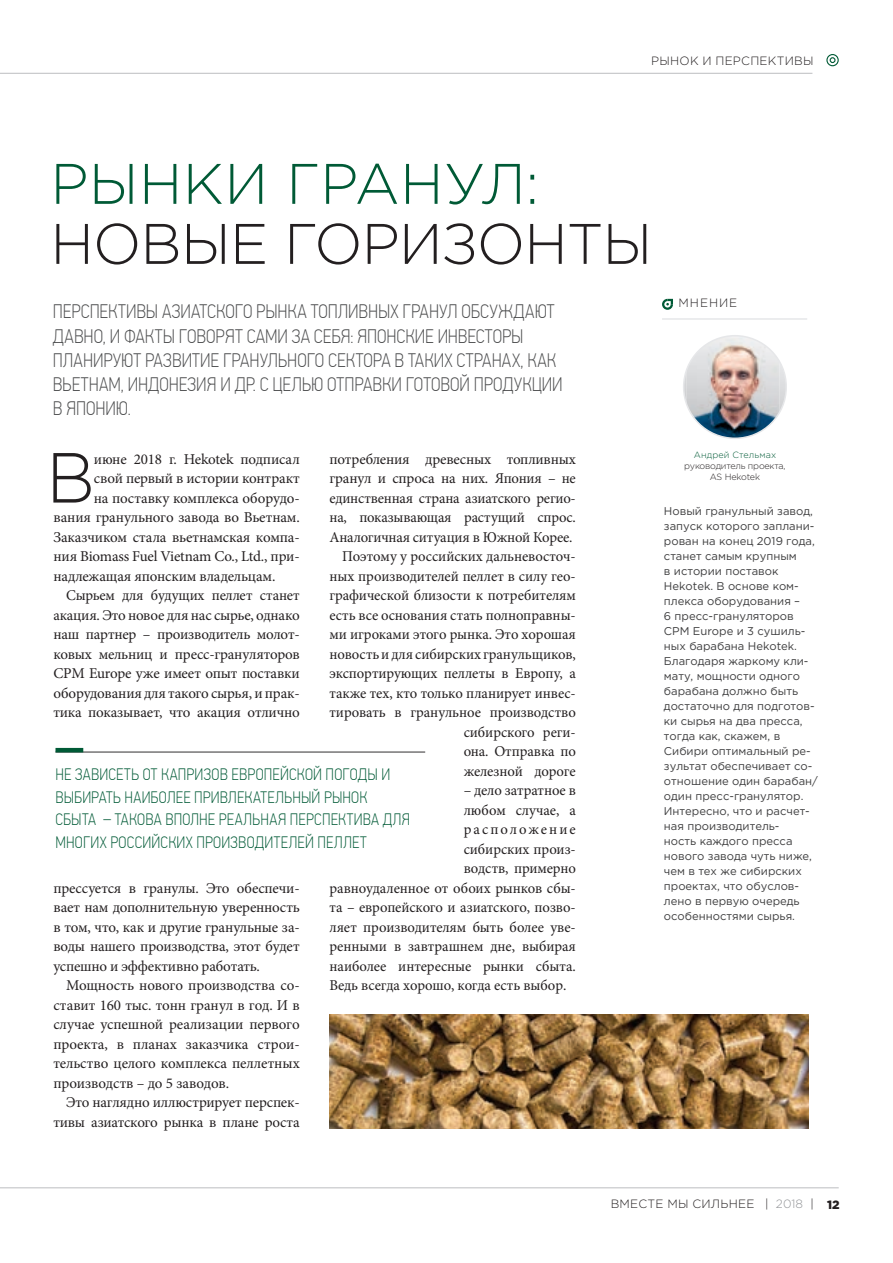
<style>
.page{position:relative;width:893px;height:1263px;background:#fff}
.page>*{position:absolute;margin:0;border:0;box-sizing:border-box;transform-origin:0 0}
.t1{font:300 70.65px "Gotham Pro";color:#231f20;scale:.95 1}
.t2{font:300 57px "Gotham Pro";letter-spacing:-.015em;color:#231f20}
.t3{font:300 57px "Gotham Pro";letter-spacing:.01em;color:#005a36}
.t4{font:100 19.5px/24px "PF Din Text Cond Pro";color:#4b4c4d}
.t5{font:100 16.5px/22.5px "PF Din Text Cond Pro";letter-spacing:.015em;color:#005a36}
.t6{font:15px/19.5px "Minion Pro";letter-spacing:-.01em;color:#231f20;text-align:justify}
.t7{font:15px "Minion Pro";letter-spacing:.135em;color:#231f20}
.t8{font:300 12px "Gotham Pro";letter-spacing:.02em;color:#231f20}
.t9{font:11.25px/15px "Gotham Pro";color:#3e3e3f}
.t10{font:300 9px/10.8px "Gotham Pro";letter-spacing:-.02em;color:#231f20;text-align:center}
.t11{font:300 9px "Gotham Pro";letter-spacing:.015em;color:#005a36}
.s1{color:#939598}
.s2{font-weight:900}
</style>
<div class="page">
<hr style="left:0;top:1187px;width:839px;height:1px;background:#bcbdc0">
<hr style="left:0;top:73px;width:812px;height:1px;background:#bcbdc0">
<hr style="left:55px;top:752px;width:370px;height:1px;background:#312f30">
<hr style="left:56px;top:748px;width:27px;height:4px;background:#005a36">
<svg style="left:684px;top:361px;width:102px;height:75px"></svg>
<img style="left:686px;top:336px;width:62px;height:102px">
<div style="left:683px;top:335px;width:104px;height:104px;border:2px solid #e6e7e9;border-radius:50%"></div>
<svg style="left:662px;top:298px;width:11px;height:12px"></svg>
<hr style="left:663px;top:318px;width:143px;height:2px;background:#e6e7e9">
<img style="left:329px;top:1015px;width:479px;height:113px">
<div style="left:826px;top:54px;width:13px;height:12px;border:1px solid #005a36;border-radius:50%"></div>
<svg style="left:830px;top:57px;width:5px;height:6px"></svg>
<p class="t8" style="left:651px;top:54px;width:164px">РЫНОК И ПЕРСПЕКТИВЫ</p>
<h2 class="t3" style="left:50px;top:153px;width:490px">РЫНКИ ГРАНУЛ:</h2>
<h2 class="t2" style="left:50px;top:213px;width:603px">НОВЫЕ ГОРИЗОНТЫ</h2>
<p class="t4" style="left:53px;top:300px;width:511px">ПЕРСПЕКТИВЫ АЗИАТСКОГО РЫНКА ТОПЛИВНЫХ ГРАНУЛ ОБСУЖДАЮТ ДАВНО, И ФАКТЫ ГОВОРЯТ САМИ ЗА СЕБЯ: ЯПОНСКИЕ ИНВЕСТОРЫ ПЛАНИРУЮТ РАЗВИТИЕ ГРАНУЛЬНОГО СЕКТОРА В ТАКИХ СТРАНАХ, КАК ВЬЕТНАМ, ИНДОНЕЗИЯ И ДР. С ЦЕЛЬЮ ОТПРАВКИ ГОТОВОЙ ПРОДУКЦИИ В ЯПОНИЮ.</p>
<p class="t6" style="left:329px;top:449px;width:248px;text-align:right">потребления древесных топливных гранул и спроса на них. Япония – не единственная страна азиатского регио&shy;на, показывающая растущий спрос.<br>Аналогичная ситуация в Южной Корее.<br>Поэтому у российских дальневосточ&shy;ных производителей пеллет в силу гео&shy;графической близости к потребителям есть все основания стать полноправны&shy;ми игроками этого рынка. Это хорошая новость и для сибирских гранульщиков, экспортирующих пеллеты в Европу, а также тех, кто только планирует инвес&shy;тировать в гранульное производство сибирского реги-<br>она. Отправка по<br>железной дороге</p>
<p class="t6" style="left:464px;top:781px;width:114px">– дело затратное в</p>
<p class="t6" style="left:464px;top:800px;width:114px">любом случае, а</p>
<p class="t7" style="left:464px;top:819px;width:114px">расположение</p>
<p class="t6" style="left:464px;top:839px;width:114px">сибирских произ-</p>
<p class="t6" style="left:464px;top:859px;width:114px">водств, примерно</p>
<p class="t6" style="left:329px;top:878px;width:248px">равноудаленное от обоих рынков сбы-</p>
<p class="t6" style="left:329px;top:898px;width:248px">та – европейского и азиатского, позво-</p>
<p class="t6" style="left:329px;top:917px;width:248px">ляет производителям быть более уве-</p>
<p class="t6" style="left:329px;top:937px;width:248px">ренными в завтрашнем дне, выбирая</p>
<p class="t6" style="left:329px;top:956px;width:248px">наиболее интересные рынки сбыта.</p>
<p class="t6" style="left:329px;top:976px;width:238px">Ведь всегда хорошо, когда есть выбор.</p>
<h1 class="t1" style="left:46px;top:439px;width:53px">В</h1>
<p class="t6" style="left:94px;top:449px;width:207px">июне 2018 г. Hekotek подписал</p>
<p class="t6" style="left:94px;top:469px;width:207px">свой первый в истории контракт</p>
<p class="t6" style="left:94px;top:488px;width:207px">на поставку комплекса оборудо-</p>
<p class="t6" style="left:53px;top:508px;width:248px">вания гранульного завода во Вьетнам.</p>
<p class="t6" style="left:53px;top:527px;width:248px">Заказчиком стала вьетнамская компа-</p>
<p class="t6" style="left:53px;top:547px;width:248px">ния Biomass Fuel Vietnam Co., Ltd., при-</p>
<p class="t6" style="left:53px;top:566px;width:224px">надлежащая японским владельцам.</p>
<p class="t6" style="left:66px;top:586px;width:235px">Сырьем для будущих пеллет станет</p>
<p class="t6" style="left:53px;top:605px;width:248px">акация. Это новое для нас сырье, однако</p>
<p class="t6" style="left:53px;top:625px;width:248px">наш партнер – производитель молот-</p>
<p class="t6" style="left:53px;top:644px;width:248px">ковых мельниц и пресс-грануляторов</p>
<p class="t6" style="left:53px;top:664px;width:248px">CPM Europe уже имеет опыт поставки</p>
<p class="t6" style="left:53px;top:683px;width:248px">оборудования для такого сырья, и прак-</p>
<p class="t6" style="left:53px;top:703px;width:248px">тика показывает, что акация отлично</p>
<p class="t5" style="left:56px;top:763px;width:356px">НЕ ЗАВИСЕТЬ ОТ КАПРИЗОВ ЕВРОПЕЙСКОЙ ПОГОДЫ И ВЫБИРАТЬ НАИБОЛЕЕ ПРИВЛЕКАТЕЛЬНЫЙ РЫНОК СБЫТА – ТАКОВА ВПОЛНЕ РЕАЛЬНАЯ ПЕРСПЕКТИВА ДЛЯ МНОГИХ РОССИЙСКИХ ПРОИЗВОДИТЕЛЕЙ ПЕЛЛЕТ</p>
<p class="t6" style="left:53px;top:878px;width:248px">прессуется в гранулы. Это обеспечи&shy;вает нам дополнительную уверенность в том, что, как и другие гранульные за&shy;воды нашего производства, этот будет успешно и эффективно работать.</p>
<p class="t6" style="left:53px;top:976px;width:248px;text-indent:13px">Мощность нового производства со&shy;ставит 160 тыс. тонн гранул в год. И в случае успешной реализации первого проекта, в планах заказчика строи&shy;тельство целого комплекса пеллетных производств – до 5 заводов.</p>
<p class="t6" style="left:53px;top:1093px;width:248px;text-align:right">Это наглядно иллюстрирует перспек&shy;тивы азиатского рынка в плане роста</p>
<p class="t8" style="left:678px;top:296px;width:60px">МНЕНИЕ</p>
<p class="t11" style="left:694px;top:450px;width:84px">Андрей Стельмах</p>
<p class="t10" style="left:684px;top:461px;width:103px">руководитель проекта,<br>AS Hekotek</p>
<p class="t9" style="left:664px;top:504px;width:155px">Новый гранульный завод, запуск которого заплани&shy;рован на конец 2019 года, станет самым крупным<br>в истории поставок<br>Hekotek. В основе ком&shy;плекса оборудования –<br>6 пресс-грануляторов<br>CPM Europe и 3 сушиль&shy;ных барабана Hekotek.<br>Благодаря жаркому кли&shy;мату, мощности одного барабана должно быть достаточно для подготов&shy;ки сырья на два пресса, тогда как, скажем, в<br>Сибири оптимальный ре&shy;зультат обеспечивает со&shy;отношение один барабан/ один пресс-гранулятор.<br>Интересно, что и расчет&shy;ная производитель-<br>ность каждого пресса нового завода чуть ниже, чем в тех же сибирских проектах, что обуслов&shy;лено в первую очередь особенностями сырья.</p>
<p class="t8" style="left:611px;top:1197px;width:230px">ВМЕСТЕ МЫ СИЛЬНЕЕ | <span class="s1">2018</span> | <span class="s2">12</span></p>
</div>
